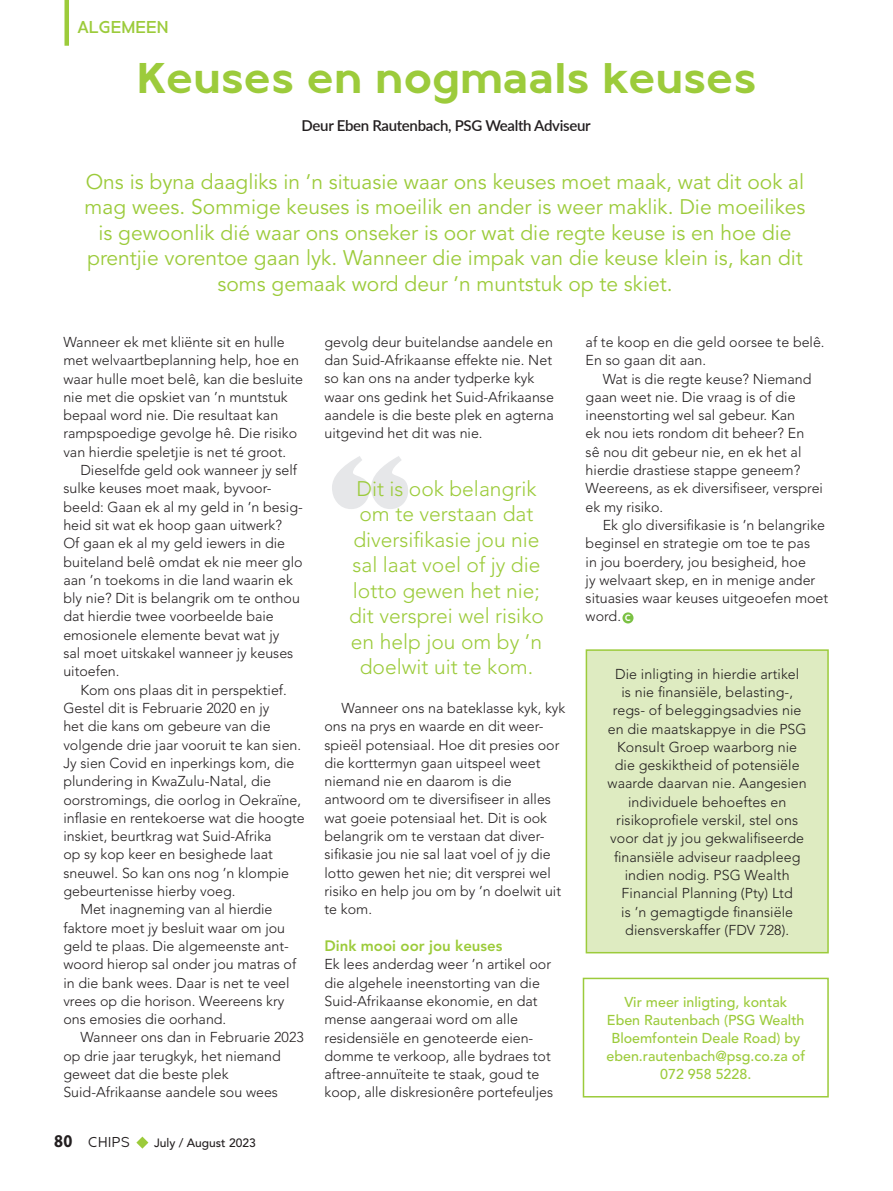
<style>
.page{position:relative;width:893px;height:1191px;background:#fff}
.page>*{position:absolute;margin:0;border:0;box-sizing:border-box;transform-origin:0 0}
.t1{font:700 45px "Metrisch";color:#9ccb3b}
.t2{font:21px/25.5px "Avenir LT Std";color:#9ccb3b;text-align:center}
.t3{font:300 21px/25.5px "Avenir LT Std";color:#9ccb3b;text-align:center}
.t4{font:500 18px "Metrisch";letter-spacing:.005em;color:#9ccb3b}
.t5{font:700 18px "Myriad Pro";color:#231f20;scale:.9 1}
.t6{font:600 15px "Lato";letter-spacing:-.02em;color:#231f20}
.t7{font:800 15px "Avenir LT Std";color:#9ccb3b}
.t8{font:15px "Metrisch";letter-spacing:.035em;color:#231f20}
.t9{font:300 14.25px/18.3px "Avenir LT Std";color:#231f20}
.t10{font:500 14.25px/18px "Avenir LT Std";color:#9ccb3b;text-align:center}
.t11{font:500 12px "Avenir LT Std";color:#231f20}
.t12{font:700 9px "Balloon";color:#fff}
</style>
<div class="page">
<svg style="left:136px;top:1136px;width:12px;height:12px"></svg>
<div style="left:64px;top:0;width:5px;height:46px;background:#9ccb3b"></div>
<div style="left:586px;top:650px;width:242px;height:302px;background:#deebc1"></div>
<div style="left:586px;top:649px;width:243px;height:304px;border:2px solid #9ccb3b"></div>
<div style="left:622px;top:612px;width:11px;height:11px;background:#7bc144;border-radius:50%"></div>
<div style="left:583px;top:977px;width:246px;height:120px;border:2px solid #9ccb3b"></div>
<svg style="left:332px;top:456px;width:76px;height:53px"></svg>
<p class="t4" style="left:77px;top:17px;width:93px">ALGEMEEN</p>
<h1 class="t1" style="left:137px;top:52px;width:621px">Keuses en nogmaals keuses</h1>
<p class="t6" style="left:302px;top:114px;width:291px">Deur Eben Rautenbach, PSG Wealth Adviseur</p>
<p class="t2" style="left:85px;top:169px;width:722px">Ons is byna daagliks in ’n situasie waar ons keuses moet maak, wat dit ook al mag wees. Sommige keuses is moeilik en ander is weer maklik. Die moeilikes is gewoonlik dié waar ons onseker is oor wat die regte keuse is en hoe die prentjie vorentoe gaan lyk. Wanneer die impak van die keuse klein is, kan dit soms gemaak word deur ’n muntstuk op te skiet.</p>
<p class="t9" style="left:63px;top:333px;width:241px">Wanneer ek met kliënte sit en hulle met welvaartbeplanning help, hoe en waar hulle moet belê, kan die besluite nie met die opskiet van ’n muntstuk bepaal word nie. Die resultaat kan rampspoedige gevolge hê. Die risiko van hierdie speletjie is net té groot.</p>
<p class="t9" style="left:63px;top:461px;width:241px;text-indent:17px">Dieselfde geld ook wanneer jy self sulke keuses moet maak, byvoor&shy;beeld: Gaan ek al my geld in ’n besig&shy;heid sit wat ek hoop gaan uitwerk?<br>Of gaan ek al my geld iewers in die buiteland belê omdat ek nie meer glo aan ’n toekoms in die land waarin ek bly nie? Dit is belangrik om te onthou dat hierdie twee voorbeelde baie emosionele elemente bevat wat jy<br>sal moet uitskakel wanneer jy keuses uitoefen.</p>
<p class="t9" style="left:80px;top:680px;width:208px">Kom ons plaas dit in perspektief.</p>
<p class="t9" style="left:63px;top:699px;width:207px">Gestel dit is Februarie 2020 en jy</p>
<p class="t9" style="left:63px;top:717px;width:209px">het die kans om gebeure van die</p>
<p class="t9" style="left:63px;top:735px;width:239px">volgende drie jaar vooruit te kan sien.</p>
<p class="t9" style="left:63px;top:754px;width:233px">Jy sien Covid en inperkings kom, die</p>
<p class="t9" style="left:63px;top:772px;width:209px">plundering in KwaZulu-Natal, die</p>
<p class="t9" style="left:63px;top:790px;width:239px">oorstromings, die oorlog in Oekraïne,</p>
<p class="t9" style="left:63px;top:809px;width:243px">inflasie en rentekoerse wat die hoogte</p>
<p class="t9" style="left:63px;top:827px;width:210px">inskiet, beurtkrag wat Suid-Afrika</p>
<p class="t9" style="left:63px;top:845px;width:211px">op sy kop keer en besighede laat</p>
<p class="t9" style="left:63px;top:863px;width:227px">sneuwel. So kan ons nog ’n klompie</p>
<p class="t9" style="left:63px;top:882px;width:174px">gebeurtenisse hierby voeg.</p>
<p class="t9" style="left:80px;top:900px;width:194px">Met inagneming van al hierdie</p>
<p class="t9" style="left:63px;top:918px;width:223px">faktore moet jy besluit waar om jou</p>
<p class="t9" style="left:63px;top:937px;width:227px">geld te plaas. Die algemeenste ant-</p>
<p class="t9" style="left:63px;top:955px;width:234px">woord hierop sal onder jou matras of</p>
<p class="t9" style="left:63px;top:973px;width:228px">in die bank wees. Daar is net te veel</p>
<p class="t9" style="left:63px;top:991px;width:223px">vrees op die horison. Weereens kry</p>
<p class="t9" style="left:63px;top:1010px;width:164px">ons emosies die oorhand.</p>
<p class="t9" style="left:80px;top:1028px;width:225px">Wanneer ons dan in Februarie 2023</p>
<p class="t9" style="left:63px;top:1046px;width:219px">op drie jaar terugkyk, het niemand</p>
<p class="t9" style="left:63px;top:1065px;width:167px">geweet dat die beste plek</p>
<p class="t9" style="left:63px;top:1083px;width:216px">Suid-Afrikaanse aandele sou wees</p>
<p class="t5" style="left:54px;top:1129px;width:22px">80</p>
<p class="t8" style="left:88px;top:1134px;width:43px">CHIPS</p>
<p class="t11" style="left:154px;top:1136px;width:103px">July / August 2023</p>
<p class="t9" style="left:324px;top:333px;width:231px">gevolg deur buitelandse aandele en dan Suid-Afrikaanse effekte nie. Net so kan ons na ander tydperke kyk waar ons gedink het Suid-Afrikaanse aandele is die beste plek en agterna uitgevind het dit was nie.</p>
<h2 class="t3" style="left:349px;top:476px;width:196px">Dit is ook belangrik om te verstaan dat diversifikasie jou nie sal laat voel of jy die lotto gewen het nie; dit versprei wel risiko en help jou om by ’n doelwit uit te kom.</h2>
<p class="t9" style="left:324px;top:699px;width:242px;text-indent:17px">Wanneer ons na bateklasse kyk, kyk ons na prys en waarde en dit weer&shy;spieël potensiaal. Hoe dit presies oor die korttermyn gaan uitspeel weet niemand nie en daarom is die antwoord om te diversifiseer in alles wat goeie potensiaal het. Dit is ook belangrik om te verstaan dat diver&shy;sifikasie jou nie sal laat voel of jy die lotto gewen het nie; dit versprei wel risiko en help jou om by ’n doelwit uit te kom.</p>
<p class="t7" style="left:324px;top:937px;width:179px">Dink mooi oor jou keuses</p>
<p class="t9" style="left:324px;top:955px;width:230px">Ek lees anderdag weer ’n artikel oor die algehele ineenstorting van die Suid-Afrikaanse ekonomie, en dat mense aangeraai word om alle residensiële en genoteerde eien&shy;domme te verkoop, alle bydraes tot aftree-annuïteite te staak, goud te koop, alle diskresionêre portefeuljes</p>
<p class="t9" style="left:586px;top:333px;width:241px">af te koop en die geld oorsee te belê.<br>En so gaan dit aan.</p>
<p class="t9" style="left:586px;top:369px;width:239px;text-indent:17px">Wat is die regte keuse? Niemand gaan weet nie. Die vraag is of die ineenstorting wel sal gebeur. Kan<br>ek nou iets rondom dit beheer? En<br>sê nou dit gebeur nie, en ek het al hierdie drastiese stappe geneem?<br>Weereens, as ek diversifiseer, versprei ek my risiko.</p>
<p class="t9" style="left:586px;top:516px;width:244px;text-indent:17px">Ek glo diversifikasie is ’n belangrike beginsel en strategie om toe te pas<br>in jou boerdery, jou besigheid, hoe<br>jy welvaart skep, en in menige ander situasies waar keuses uitgeoefen moet word.</p>
<p class="t12" style="left:625px;top:613px;width:7px">C</p>
<p class="t9" style="left:608px;top:664px;width:201px;text-align:center">Die inligting in hierdie artikel<br>is nie finansiële, belasting-, regs- of beleggingsadvies nie en die maatskappye in die PSG<br>Konsult Groep waarborg nie die geskiktheid of potensiële waarde daarvan nie. Aangesien individuele behoeftes en risikoprofiele verskil, stel ons voor dat jy jou gekwalifiseerde finansiële adviseur raadpleeg indien nodig. PSG Wealth<br>Financial Planning (Pty) Ltd<br>is ’n gemagtigde finansiële diensverskaffer (FDV 728).</p>
<p class="t10" style="left:606px;top:993px;width:200px">Vir meer inligting, kontak<br>Eben Rautenbach (PSG Wealth<br>Bloemfontein Deale Road) by eben.rautenbach@psg.co.za of<br>072 958 5228.</p>
</div>
